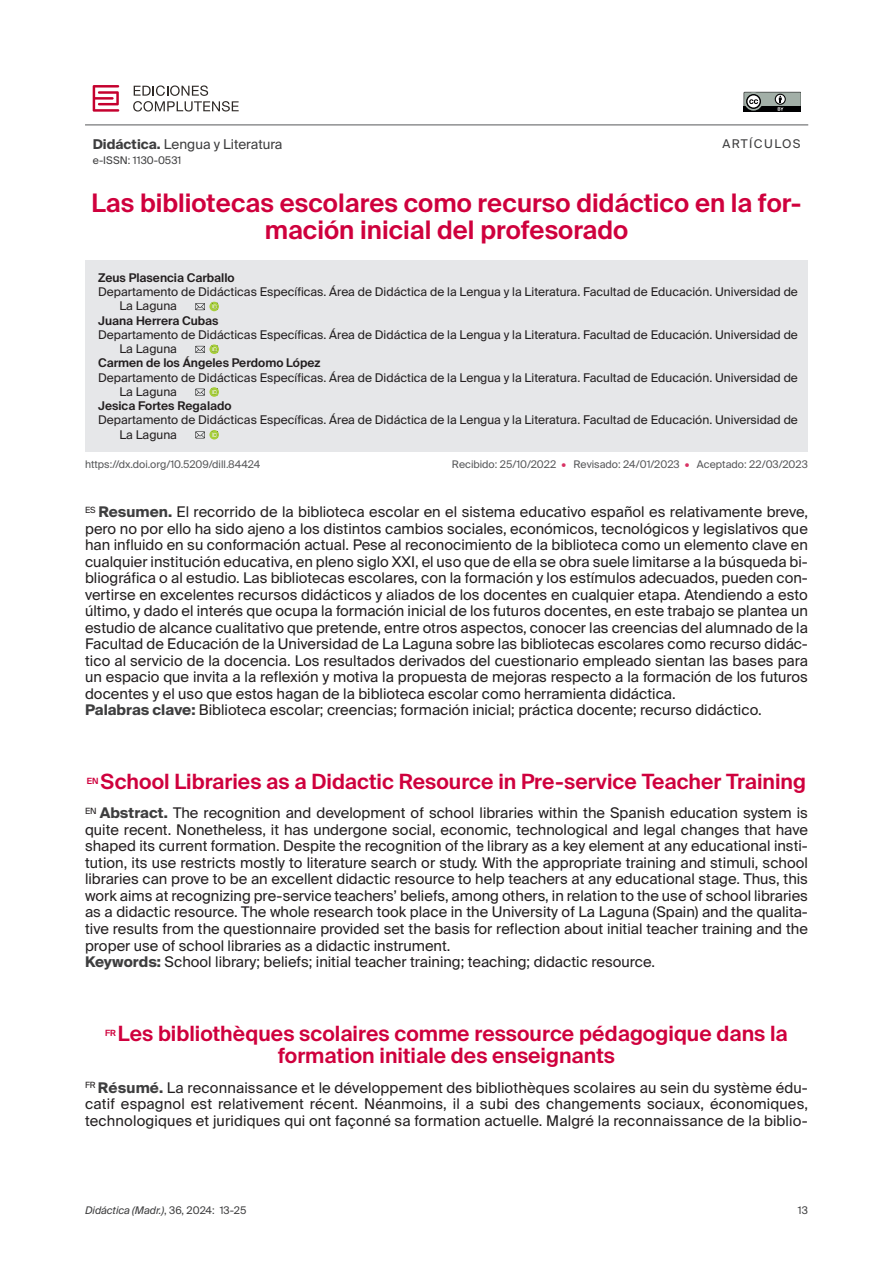
<style>
.page{position:relative;width:893px;height:1263px;background:#fff}
.page>*{position:absolute;margin:0;border:0;box-sizing:border-box;transform-origin:0 0}
.Título_original_ES{font:600 25.5px/27px "Suisse Intl";color:#cf003d;text-align:center}
.Título_traducido_EN{font:600 21px/22.5px "Suisse Intl";color:#cf003d}
.Resumen_abstract_ES{font:14.7px/16.5px "Suisse Intl";color:#231f20;text-align:justify}
.Resumen_abstract_EN{font:14.7px/16.5px "Suisse Intl";color:#231f20;text-align:justify}
.Resumen_abstract_FR{font:14.7px/16.5px "Suisse Intl";letter-spacing:.01em;color:#231f20;text-align:justify}
.Palabras_clave_keywords{font:14.7px "Suisse Intl";color:#231f20}
.t1{font:13.5px "Suisse Intl";color:#3e3e3f}
.Autor{font:12px/14.2px "Suisse Intl";color:#231f20}
.Autor-2{font:600 12px "Suisse Intl";color:#231f20}
.t2{font:12px "Suisse Intl";letter-spacing:.12em;color:#3e3e3f}
.Doi_Recibido_Aceptado{font:10.5px "Suisse Intl";color:#57585a}
._000-AUTOR_REVISTA_CORNISA_IMPAR{font:italic 10.5px "Suisse Intl";color:#3e3e3f}
.t3{font:10.5px "Suisse Intl";color:#3e3e3f}
.Título_traducido_EN-2{font:600 8.55px "Suisse Intl";color:#cf003d}
.s1{font-weight:700}
.s2{color:#d83364}
.s3{font-weight:700;color:#3e3e3f}
.s4{font-style:normal}
</style>
<div class="page">
<svg style="left:744px;top:92px;width:56px;height:19px"></svg>
<svg style="left:93px;top:85px;width:26px;height:26px"></svg>
<svg style="left:133px;top:85px;width:106px;height:26px"></svg>
<hr style="left:85px;top:125px;width:723px;height:1px;background:#57585a">
<div style="left:85px;top:260px;width:723px;height:191px;background:#e6e7e9"></div>
<svg style="left:195px;top:302px;width:24px;height:9px"></svg>
<svg style="left:195px;top:344px;width:24px;height:10px"></svg>
<svg style="left:195px;top:387px;width:24px;height:10px"></svg>
<svg style="left:195px;top:430px;width:24px;height:9px"></svg>
<p class="t1" style="left:93px;top:136px;width:191px"><span class="s1">Didáctica.</span> Lengua y Literatura</p>
<p class="t3" style="left:93px;top:154px;width:90px">e-ISSN: 1130-0531</p>
<p class="t2" style="left:722px;top:136px;width:80px">ARTÍCULOS</p>
<p class="Título_original_ES" style="left:91px;top:189px;width:711px">Las bibliotecas escolares como recurso didáctico en la for&shy;mación inicial del profesorado</p>
<p class="Autor-2" style="left:98px;top:271px;width:138px">Zeus Plasencia Carballo</p>
<p class="Autor" style="left:119px;top:285px;width:680px;text-indent:-21px">Departamento de Didácticas Específicas. Área de Didáctica de la Lengua y la Literatura. Facultad de Educación. Universidad de<br>La Laguna</p>
<p class="Autor-2" style="left:98px;top:313px;width:122px">Juana Herrera Cubas</p>
<p class="Autor" style="left:119px;top:327px;width:680px;text-indent:-21px">Departamento de Didácticas Específicas. Área de Didáctica de la Lengua y la Literatura. Facultad de Educación. Universidad de<br>La Laguna</p>
<p class="Autor-2" style="left:98px;top:356px;width:224px">Carmen de los Ángeles Perdomo López</p>
<p class="Autor" style="left:119px;top:370px;width:680px;text-indent:-21px">Departamento de Didácticas Específicas. Área de Didáctica de la Lengua y la Literatura. Facultad de Educación. Universidad de<br>La Laguna</p>
<p class="Autor-2" style="left:98px;top:399px;width:135px">Jesica Fortes Regalado</p>
<p class="Autor" style="left:119px;top:413px;width:680px;text-indent:-21px">Departamento de Didácticas Específicas. Área de Didáctica de la Lengua y la Literatura. Facultad de Educación. Universidad de<br>La Laguna</p>
<p class="Doi_Recibido_Aceptado" style="left:85px;top:458px;width:177px">https://dx.doi.org/10.5209/dill.84424</p>
<p class="Doi_Recibido_Aceptado" style="left:452px;top:458px;width:357px">Recibido: 25/10/2022 <span class="s2">•</span> Revisado: 24/01/2023 <span class="s2">•</span> Aceptado: 22/03/2023</p>
<p class="Resumen_abstract_ES" style="left:85px;top:504px;width:724px"><sup>ES</sup> <span class="s3">Resumen.</span> El recorrido de la biblioteca escolar en el sistema educativo español es relativamente breve, pero no por ello ha sido ajeno a los distintos cambios sociales, económicos, tecnológicos y legislativos que han influido en su conformación actual. Pese al reconocimiento de la biblioteca como un elemento clave en cualquier institución educativa, en pleno siglo XXI, el uso que de ella se obra suele limitarse a la búsqueda bi&shy;bliográfica o al estudio. Las bibliotecas escolares, con la formación y los estímulos adecuados, pueden con&shy;vertirse en excelentes recursos didácticos y aliados de los docentes en cualquier etapa. Atendiendo a esto último, y dado el interés que ocupa la formación inicial de los futuros docentes, en este trabajo se plantea un estudio de alcance cualitativo que pretende, entre otros aspectos, conocer las creencias del alumnado de la Facultad de Educación de la Universidad de La Laguna sobre las bibliotecas escolares como recurso didác&shy;tico al servicio de la docencia. Los resultados derivados del cuestionario empleado sientan las bases para un espacio que invita a la reflexión y motiva la propuesta de mejoras respecto a la formación de los futuros docentes y el uso que estos hagan de la biblioteca escolar como herramienta didáctica.</p>
<p class="Palabras_clave_keywords" style="left:85px;top:702px;width:678px"><span class="s3">Palabras clave:</span> Biblioteca escolar; creencias; formación inicial; práctica docente; recurso didáctico.</p>
<p class="Título_traducido_EN-2" style="left:87px;top:776px;width:13px">EN</p>
<p class="Título_traducido_EN" style="left:101px;top:771px;width:707px">School Libraries as a Didactic Resource in Pre-service Teacher Training</p>
<p class="Resumen_abstract_EN" style="left:85px;top:805px;width:724px"><sup>EN</sup> <span class="s3">Abstract.</span> The recognition and development of school libraries within the Spanish education system is quite recent. Nonetheless, it has undergone social, economic, technological and legal changes that have shaped its current formation. Despite the recognition of the library as a key element at any educational insti&shy;tution, its use restricts mostly to literature search or study. With the appropriate training and stimuli, school libraries can prove to be an excellent didactic resource to help teachers at any educational stage. Thus, this work aims at recognizing pre-service teachers’ beliefs, among others, in relation to the use of school libraries as a didactic resource. The whole research took place in the University of La Laguna (Spain) and the qualita&shy;tive results from the questionnaire provided set the basis for reflection about initial teacher training and the proper use of school libraries as a didactic instrument.</p>
<p class="Palabras_clave_keywords" style="left:85px;top:953px;width:571px"><span class="s3">Keywords:</span> School library; beliefs; initial teacher training; teaching; didactic resource.</p>
<p class="Título_traducido_EN-2" style="left:105px;top:1028px;width:12px">FR</p>
<p class="Título_traducido_EN" style="left:278px;top:1022px;width:511px;text-indent:-160px">Les bibliothèques scolaires comme ressource pédagogique dans la formation initiale des enseignants</p>
<p class="Resumen_abstract_FR" style="left:85px;top:1079px;width:724px"><sup>FR</sup> <span class="s3">Résumé.</span> La reconnaissance et le développement des bibliothèques scolaires au sein du système édu&shy;catif espagnol est relativement récent. Néanmoins, il a subi des changements sociaux, économiques, technologiques et juridiques qui ont façonné sa formation actuelle. Malgré la reconnaissance de la biblio-</p>
<p class="_000-AUTOR_REVISTA_CORNISA_IMPAR" style="left:85px;top:1204px;width:163px">Didáctica (Madr.)<span class="s4">, 36, 2024: 13-25</span></p>
<p class="t3" style="left:798px;top:1204px;width:12px">13</p>
</div>
